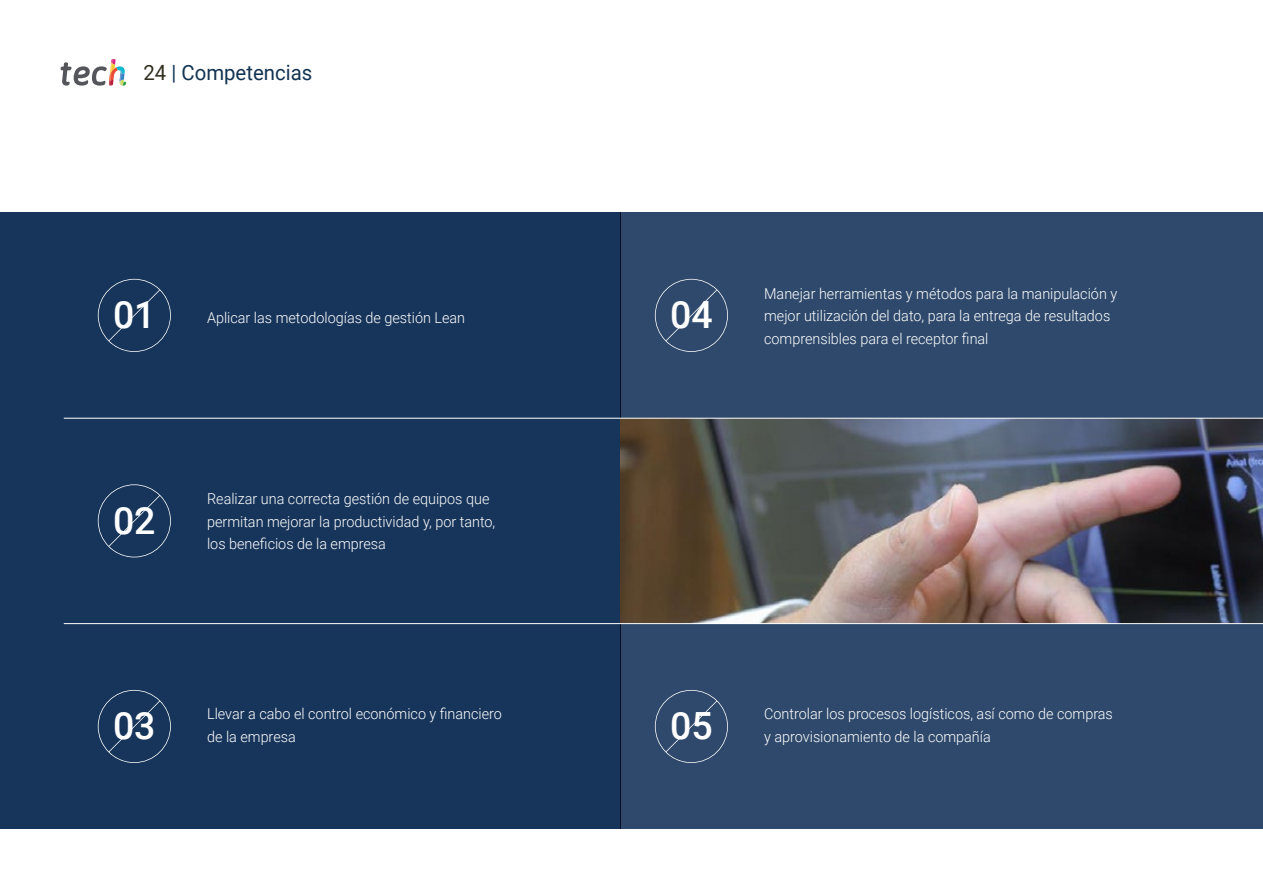
<style>
.page{position:relative;width:1263px;height:893px;background:#fff}
.page>*{position:absolute;margin:0;border:0;box-sizing:border-box;transform-origin:0 0}
.t1{font:500 37.5px "Roboto";color:#fff}
.t2{font:21px "Roboto";color:#123352}
.t3{font:300 15px/22.5px "Roboto";color:#fff;scale:.96 1}
.s1{color:#312e20}
</style>
<div class="page">
<div style="left:0;top:213px;width:621px;height:616px;background:#17355b"></div>
<div style="left:621px;top:213px;width:642px;height:616px;background:#2e496b"></div>
<svg style="left:98px;top:279px;width:73px;height:73px"></svg>
<svg style="left:98px;top:484px;width:73px;height:73px"></svg>
<svg style="left:98px;top:690px;width:73px;height:73px"></svg>
<svg style="left:655px;top:279px;width:73px;height:73px"></svg>
<svg style="left:655px;top:690px;width:73px;height:73px"></svg>
<img style="left:621px;top:419px;width:642px;height:204px">
<hr style="left:64px;top:418px;width:1199px;height:1px;background:#fff">
<hr style="left:64px;top:623px;width:1199px;height:1px;background:#fff">
<svg style="left:61px;top:59px;width:65px;height:27px"></svg>
<h2 class="t2" style="left:144px;top:57px;width:170px"><span class="s1">24</span> | Competencias</h2>
<h1 class="t1" style="left:113px;top:288px;width:44px">01</h1>
<p class="t3" style="left:207px;top:305px;width:270px">Aplicar las metodologías de gestión Lean</p>
<h1 class="t1" style="left:113px;top:494px;width:44px">02</h1>
<p class="t3" style="left:207px;top:487px;width:302px">Realizar una correcta gestión de equipos que permitan mejorar la productividad y, por tanto, los beneficios de la empresa</p>
<h1 class="t1" style="left:113px;top:699px;width:44px">03</h1>
<p class="t3" style="left:207px;top:702px;width:309px">Llevar a cabo el control económico y financiero de la empresa</p>
<h1 class="t1" style="left:670px;top:288px;width:44px">04</h1>
<p class="t3" style="left:764px;top:281px;width:369px">Manejar herramientas y métodos para la manipulación y mejor utilización del dato, para la entrega de resultados comprensibles para el receptor final</p>
<h1 class="t1" style="left:670px;top:699px;width:44px">05</h1>
<p class="t3" style="left:764px;top:702px;width:365px">Controlar los procesos logísticos, así como de compras y aprovisionamiento de la compañía</p>
</div>
